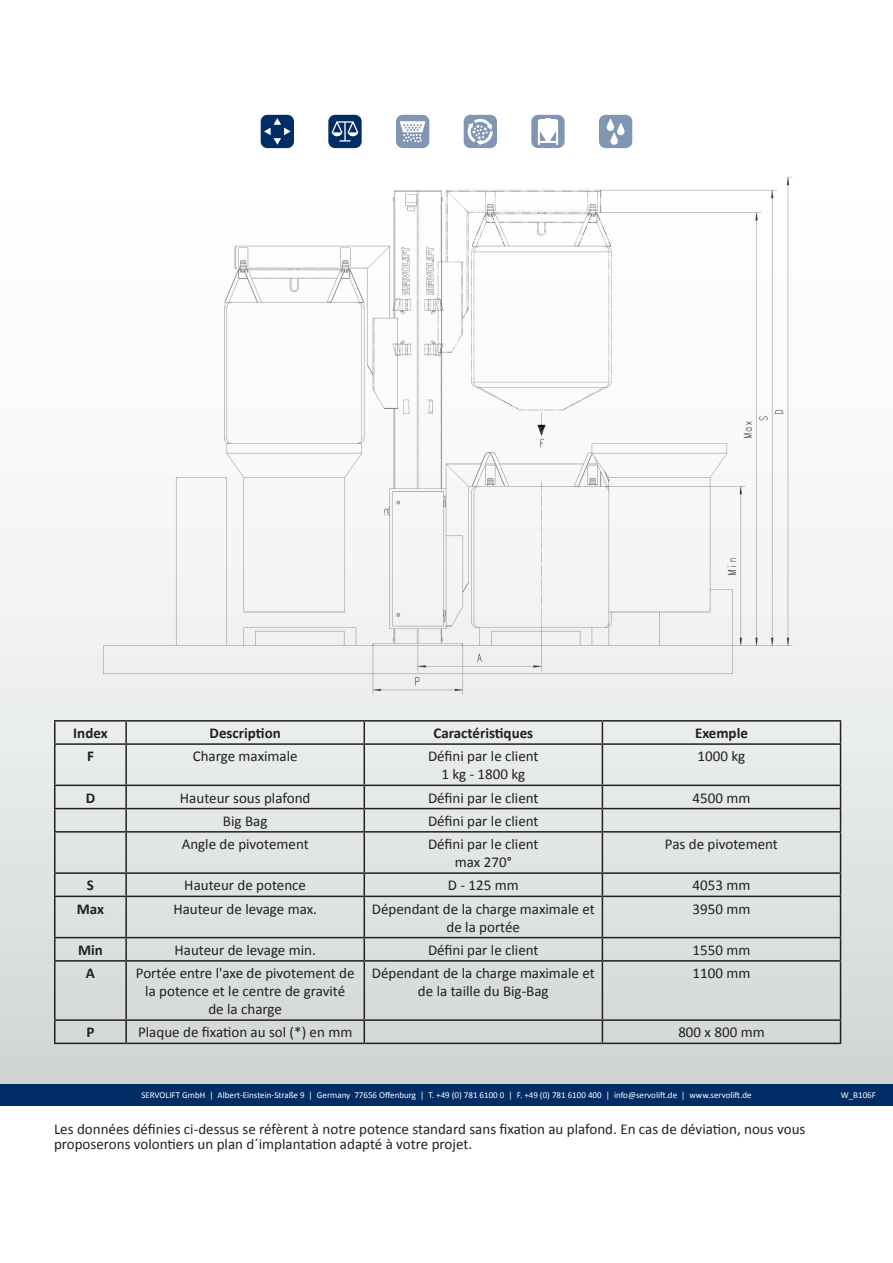
<style>
.page{position:relative;width:893px;height:1263px;background:#fff}
.page>*{position:absolute;margin:0;border:0;box-sizing:border-box;transform-origin:0 0}
.t1{font:15px/18px "Calibri";color:#231f20;text-align:center}
.t2{font:700 15px "Calibri";color:#231f20}
.t3{font:9px "Calibri";color:#fff}
</style>
<div class="page">
<div style="left:0;top:0;width:893px;height:1084px;background:linear-gradient(to bottom,#fff,#d6dcda)"></div>
<div style="left:0;top:1084px;width:893px;height:22px;background:#002d66"></div>
<svg style="left:261px;top:115px;width:33px;height:33px"></svg>
<svg style="left:328px;top:115px;width:34px;height:33px"></svg>
<svg style="left:396px;top:115px;width:33px;height:33px"></svg>
<svg style="left:464px;top:115px;width:33px;height:33px"></svg>
<svg style="left:531px;top:115px;width:34px;height:33px"></svg>
<svg style="left:599px;top:115px;width:33px;height:33px"></svg>
<hr style="left:54px;top:720px;width:72px;height:1px;background:#231f20">
<hr style="left:54px;top:721px;width:2px;height:22px;background:#231f20">
<hr style="left:126px;top:720px;width:238px;height:1px;background:#231f20">
<hr style="left:125px;top:721px;width:2px;height:22px;background:#231f20">
<hr style="left:364px;top:720px;width:238px;height:1px;background:#231f20">
<svg style="left:364px;top:721px;width:1px;height:22px"></svg>
<hr style="left:602px;top:720px;width:239px;height:1px;background:#231f20">
<svg style="left:602px;top:721px;width:1px;height:22px"></svg>
<svg style="left:840px;top:721px;width:1px;height:22px"></svg>
<hr style="left:54px;top:743px;width:72px;height:2px;background:#231f20">
<hr style="left:54px;top:745px;width:2px;height:39px;background:#231f20">
<hr style="left:126px;top:743px;width:238px;height:2px;background:#231f20">
<hr style="left:125px;top:745px;width:2px;height:39px;background:#231f20">
<hr style="left:364px;top:743px;width:238px;height:2px;background:#231f20">
<hr style="left:364px;top:745px;width:1px;height:39px;background:#231f20">
<hr style="left:602px;top:743px;width:239px;height:2px;background:#231f20">
<hr style="left:602px;top:745px;width:1px;height:39px;background:#231f20">
<hr style="left:840px;top:745px;width:1px;height:39px;background:#231f20">
<hr style="left:54px;top:784px;width:72px;height:2px;background:#231f20">
<hr style="left:54px;top:786px;width:2px;height:22px;background:#231f20">
<hr style="left:126px;top:784px;width:238px;height:2px;background:#231f20">
<hr style="left:125px;top:786px;width:2px;height:22px;background:#231f20">
<hr style="left:364px;top:784px;width:238px;height:2px;background:#231f20">
<hr style="left:602px;top:784px;width:239px;height:2px;background:#231f20">
<hr style="left:54px;top:808px;width:72px;height:1px;background:#231f20">
<hr style="left:54px;top:809px;width:2px;height:22px;background:#231f20">
<hr style="left:126px;top:808px;width:238px;height:1px;background:#231f20">
<hr style="left:125px;top:809px;width:2px;height:22px;background:#231f20">
<hr style="left:364px;top:808px;width:238px;height:1px;background:#231f20">
<svg style="left:364px;top:786px;width:1px;height:45px"></svg>
<hr style="left:602px;top:808px;width:239px;height:1px;background:#231f20">
<svg style="left:602px;top:786px;width:1px;height:45px"></svg>
<svg style="left:840px;top:786px;width:1px;height:45px"></svg>
<hr style="left:54px;top:831px;width:72px;height:1px;background:#231f20">
<hr style="left:54px;top:832px;width:2px;height:40px;background:#231f20">
<hr style="left:126px;top:831px;width:238px;height:1px;background:#231f20">
<hr style="left:125px;top:832px;width:2px;height:40px;background:#231f20">
<hr style="left:364px;top:831px;width:238px;height:1px;background:#231f20">
<hr style="left:364px;top:832px;width:1px;height:40px;background:#231f20">
<hr style="left:602px;top:831px;width:239px;height:1px;background:#231f20">
<hr style="left:602px;top:832px;width:1px;height:40px;background:#231f20">
<hr style="left:840px;top:832px;width:1px;height:40px;background:#231f20">
<hr style="left:54px;top:872px;width:72px;height:2px;background:#231f20">
<hr style="left:54px;top:874px;width:2px;height:21px;background:#231f20">
<hr style="left:126px;top:872px;width:238px;height:2px;background:#231f20">
<hr style="left:125px;top:874px;width:2px;height:21px;background:#231f20">
<hr style="left:364px;top:872px;width:238px;height:2px;background:#231f20">
<svg style="left:364px;top:874px;width:1px;height:21px"></svg>
<hr style="left:602px;top:872px;width:239px;height:2px;background:#231f20">
<svg style="left:602px;top:874px;width:1px;height:21px"></svg>
<svg style="left:840px;top:874px;width:1px;height:21px"></svg>
<hr style="left:54px;top:895px;width:72px;height:2px;background:#231f20">
<hr style="left:54px;top:897px;width:2px;height:40px;background:#231f20">
<hr style="left:126px;top:895px;width:238px;height:2px;background:#231f20">
<hr style="left:125px;top:897px;width:2px;height:40px;background:#231f20">
<hr style="left:364px;top:895px;width:238px;height:2px;background:#231f20">
<hr style="left:364px;top:897px;width:1px;height:40px;background:#231f20">
<hr style="left:602px;top:895px;width:239px;height:2px;background:#231f20">
<hr style="left:602px;top:897px;width:1px;height:40px;background:#231f20">
<hr style="left:840px;top:897px;width:1px;height:40px;background:#231f20">
<hr style="left:54px;top:937px;width:72px;height:1px;background:#231f20">
<hr style="left:54px;top:938px;width:2px;height:22px;background:#231f20">
<hr style="left:126px;top:937px;width:238px;height:1px;background:#231f20">
<hr style="left:125px;top:938px;width:2px;height:22px;background:#231f20">
<hr style="left:364px;top:937px;width:238px;height:1px;background:#231f20">
<svg style="left:364px;top:938px;width:1px;height:22px"></svg>
<hr style="left:602px;top:937px;width:239px;height:1px;background:#231f20">
<svg style="left:602px;top:938px;width:1px;height:22px"></svg>
<svg style="left:840px;top:938px;width:1px;height:22px"></svg>
<hr style="left:54px;top:960px;width:72px;height:1px;background:#231f20">
<hr style="left:54px;top:961px;width:2px;height:58px;background:#231f20">
<hr style="left:126px;top:960px;width:238px;height:1px;background:#231f20">
<hr style="left:125px;top:961px;width:2px;height:58px;background:#231f20">
<hr style="left:364px;top:960px;width:238px;height:1px;background:#231f20">
<hr style="left:364px;top:961px;width:1px;height:58px;background:#231f20">
<hr style="left:602px;top:960px;width:239px;height:1px;background:#231f20">
<hr style="left:602px;top:961px;width:1px;height:58px;background:#231f20">
<hr style="left:840px;top:961px;width:1px;height:58px;background:#231f20">
<hr style="left:54px;top:1019px;width:72px;height:2px;background:#231f20">
<hr style="left:54px;top:1021px;width:2px;height:21px;background:#231f20">
<hr style="left:126px;top:1019px;width:238px;height:2px;background:#231f20">
<hr style="left:125px;top:1021px;width:2px;height:21px;background:#231f20">
<hr style="left:364px;top:1019px;width:238px;height:2px;background:#231f20">
<svg style="left:364px;top:1021px;width:1px;height:21px"></svg>
<hr style="left:602px;top:1019px;width:239px;height:2px;background:#231f20">
<svg style="left:602px;top:1021px;width:1px;height:21px"></svg>
<svg style="left:840px;top:1021px;width:1px;height:21px"></svg>
<hr style="left:54px;top:1042px;width:72px;height:2px;background:#231f20">
<hr style="left:126px;top:1042px;width:238px;height:2px;background:#231f20">
<hr style="left:364px;top:1042px;width:238px;height:2px;background:#231f20">
<hr style="left:602px;top:1042px;width:239px;height:2px;background:#231f20">
<img style="left:89px;top:169px;width:715px;height:531px">
<p class="t2" style="left:73px;top:723px;width:36px">Index</p>
<p class="t2" style="left:210px;top:723px;width:73px">Description</p>
<p class="t2" style="left:433px;top:723px;width:101px">Caractéristiques</p>
<p class="t2" style="left:695px;top:723px;width:54px">Exemple</p>
<p class="t2" style="left:87px;top:747px;width:8px">F</p>
<p class="t1" style="left:193px;top:747px;width:106px">Charge maximale</p>
<p class="t1" style="left:428px;top:747px;width:112px">Défini par le client<br>1 kg - 1800 kg</p>
<p class="t1" style="left:698px;top:747px;width:49px">1000 kg</p>
<p class="t2" style="left:86px;top:788px;width:11px">D</p>
<p class="t1" style="left:180px;top:789px;width:132px">Hauteur sous plafond</p>
<p class="t1" style="left:428px;top:789px;width:112px">Défini par le client</p>
<p class="t1" style="left:693px;top:789px;width:59px">4500 mm</p>
<p class="t1" style="left:223px;top:812px;width:46px">Big Bag</p>
<p class="t1" style="left:428px;top:812px;width:112px">Défini par le client</p>
<p class="t1" style="left:182px;top:835px;width:129px">Angle de pivotement</p>
<p class="t1" style="left:428px;top:835px;width:112px">Défini par le client max 270°</p>
<p class="t1" style="left:665px;top:835px;width:115px">Pas de pivotement</p>
<p class="t2" style="left:87px;top:876px;width:9px">S</p>
<p class="t1" style="left:184px;top:876px;width:123px">Hauteur de potence</p>
<p class="t1" style="left:448px;top:876px;width:72px">D - 125 mm</p>
<p class="t1" style="left:693px;top:876px;width:59px">4053 mm</p>
<p class="t2" style="left:77px;top:899px;width:29px">Max</p>
<p class="t1" style="left:173px;top:900px;width:145px">Hauteur de levage max.</p>
<p class="t1" style="left:372px;top:900px;width:224px">Dépendant de la charge maximale et de la portée</p>
<p class="t1" style="left:693px;top:900px;width:59px">3950 mm</p>
<p class="t2" style="left:78px;top:940px;width:26px">Min</p>
<p class="t1" style="left:174px;top:941px;width:143px">Hauteur de levage min.</p>
<p class="t1" style="left:428px;top:941px;width:112px">Défini par le client</p>
<p class="t1" style="left:693px;top:941px;width:59px">1550 mm</p>
<p class="t2" style="left:86px;top:963px;width:11px">A</p>
<p class="t1" style="left:136px;top:964px;width:220px">Portée entre l'axe de pivotement de la potence et le centre de gravité de la charge</p>
<p class="t1" style="left:372px;top:964px;width:224px">Dépendant de la charge maximale et de la taille du Big-Bag</p>
<p class="t1" style="left:693px;top:964px;width:59px">1100 mm</p>
<p class="t2" style="left:86px;top:1023px;width:9px">P</p>
<p class="t1" style="left:138px;top:1023px;width:216px">Plaque de fixation au sol (*) en mm</p>
<p class="t1" style="left:678px;top:1023px;width:88px">800 x 800 mm</p>
<p class="t3" style="left:141px;top:1090px;width:612px">SERVOLIFT GmbH | Albert-Einstein-Straße 9 | Germany 77656 Offenburg | T. +49 (0) 781 6100 0 | F. +49 (0) 781 6100 400 | info@servolift.de | www.servolift.de</p>
<p class="t1" style="left:54px;top:1121px;width:753px;line-height:15px;text-align:left">Les données définies ci-dessus se réfèrent à notre potence standard sans fixation au plafond. En cas de déviation, nous vous proposerons volontiers un plan d´implantation adapté à votre projet.</p>
<p class="t3" style="left:841px;top:1090px;width:37px">W_B106F</p>
</div>
